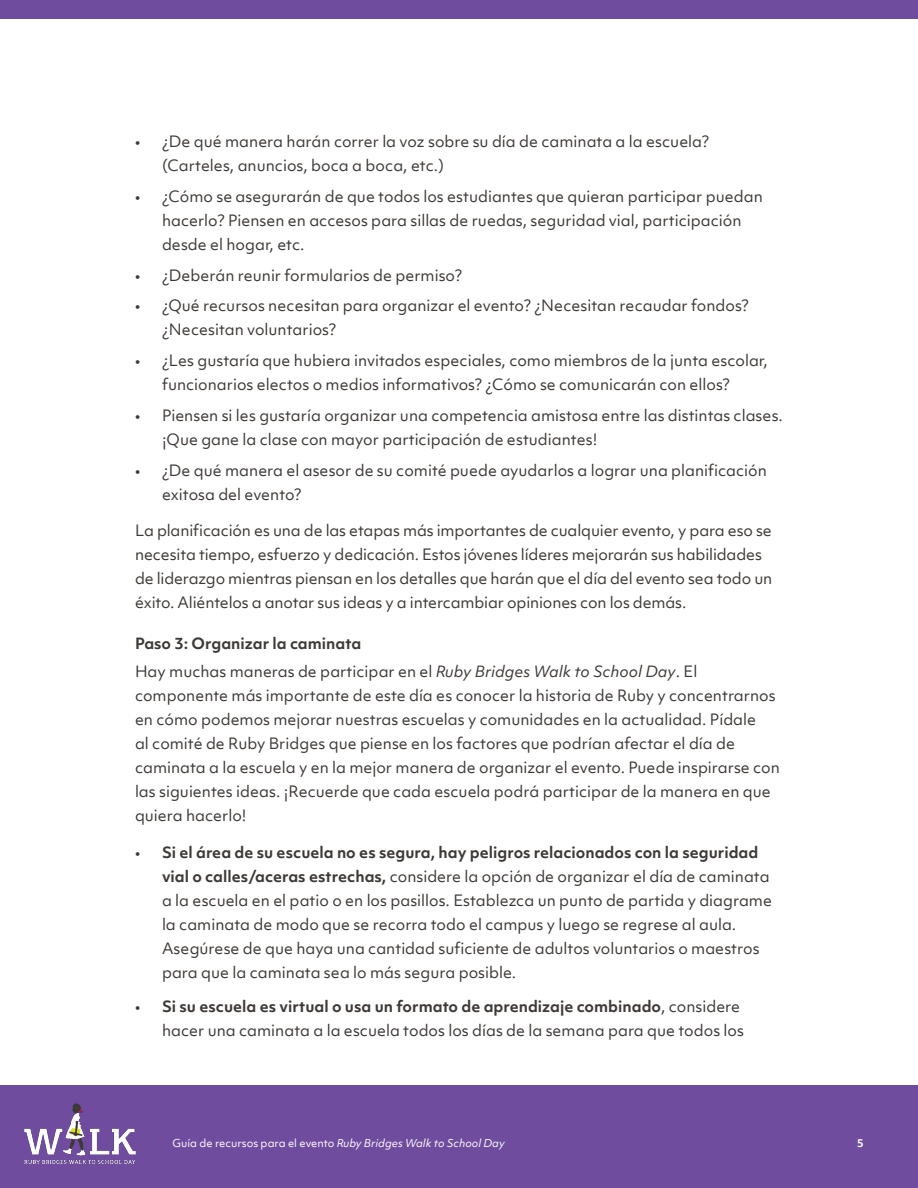
<style>
.page{position:relative;width:918px;height:1188px;background:#fff}
.page>*{position:absolute;margin:0;border:0;box-sizing:border-box;transform-origin:0 0}
.Body_Copy{font:15px/24px "Objektiv Mk 1";color:#3d3936}
.Label{font:700 15px "Objektiv Mk 1";color:#3d3936}
.t1{font:10.5px "Objektiv Mk 1";color:#fff}
.t2{font:700 10.5px "Objektiv Mk 1";color:#fff}
.s1{font-style:italic}
.s2{font-weight:700}
</style>
<div class="page">
<div style="left:0;top:1085px;width:918px;height:103px;background:#704c9f"></div>
<img style="left:24px;top:1103px;width:112px;height:61px">
<div style="left:0;top:0;width:918px;height:18px;background:#704c9f"></div>
<p class="Body_Copy" style="left:162px;top:129px;width:549px;text-indent:-27px">• ¿De qué manera harán correr la voz sobre su día de caminata a la escuela? (Carteles, anuncios, boca a boca, etc.)</p>
<p class="Body_Copy" style="left:162px;top:184px;width:602px;text-indent:-27px">• ¿Cómo se asegurarán de que todos los estudiantes que quieran participar puedan hacerlo? Piensen en accesos para sillas de ruedas, seguridad vial, participación desde el hogar, etc.</p>
<p class="Body_Copy" style="left:135px;top:263px;width:329px">• ¿Deberán reunir formularios de permiso?</p>
<p class="Body_Copy" style="left:162px;top:294px;width:588px;text-indent:-27px">• ¿Qué recursos necesitan para organizar el evento? ¿Necesitan recaudar fondos? ¿Necesitan voluntarios?</p>
<p class="Body_Copy" style="left:162px;top:348px;width:607px;text-indent:-27px">• ¿Les gustaría que hubiera invitados especiales, como miembros de la junta escolar, funcionarios electos o medios informativos? ¿Cómo se comunicarán con ellos?</p>
<p class="Body_Copy" style="left:162px;top:403px;width:622px;text-indent:-27px">• Piensen si les gustaría organizar una competencia amistosa entre las distintas clases. ¡Que gane la clase con mayor participación de estudiantes!</p>
<p class="Body_Copy" style="left:162px;top:458px;width:606px;text-indent:-27px">• ¿De qué manera el asesor de su comité puede ayudarlos a lograr una planificación exitosa del evento?</p>
<p class="Body_Copy" style="left:135px;top:518px;width:639px">La planificación es una de las etapas más importantes de cualquier evento, y para eso se necesita tiempo, esfuerzo y dedicación. Estos jóvenes líderes mejorarán sus habilidades de liderazgo mientras piensan en los detalles que harán que el día del evento sea todo un éxito. Aliéntelos a anotar sus ideas y a intercambiar opiniones con los demás.</p>
<p class="Label" style="left:135px;top:633px;width:228px">Paso 3: Organizar la caminata</p>
<p class="Body_Copy" style="left:135px;top:659px;width:646px">Hay muchas maneras de participar en el <span class="s1">Ruby Bridges Walk to School Day</span>. El componente más importante de este día es conocer la historia de Ruby y concentrarnos en cómo podemos mejorar nuestras escuelas y comunidades en la actualidad. Pídale<br>al comité de Ruby Bridges que piense en los factores que podrían afectar el día de caminata a la escuela y en la mejor manera de organizar el evento. Puede inspirarse con las siguientes ideas. ¡Recuerde que cada escuela podrá participar de la manera en que quiera hacerlo!</p>
<p class="Body_Copy" style="left:162px;top:840px;width:611px;text-indent:-27px">• <span class="s2">Si el área de su escuela no es segura, hay peligros relacionados con la seguridad vial o calles/aceras estrechas,</span> considere la opción de organizar el día de caminata a la escuela en el patio o en los pasillos. Establezca un punto de partida y diagrame la caminata de modo que se recorra todo el campus y luego se regrese al aula.<br>Asegúrese de que haya una cantidad suficiente de adultos voluntarios o maestros para que la caminata sea lo más segura posible.</p>
<p class="Body_Copy" style="left:135px;top:994px;width:611px;text-align:right">• <span class="s2">Si su escuela es virtual o usa un formato de aprendizaje combinado</span>, considere hacer una caminata a la escuela todos los días de la semana para que todos los</p>
<p class="t1" style="left:172px;top:1136px;width:334px">Guía de recursos para el evento <span class="s1">Ruby Bridges Walk to School Day</span></p>
<p class="t2" style="left:857px;top:1136px;width:8px">5</p>
</div>
